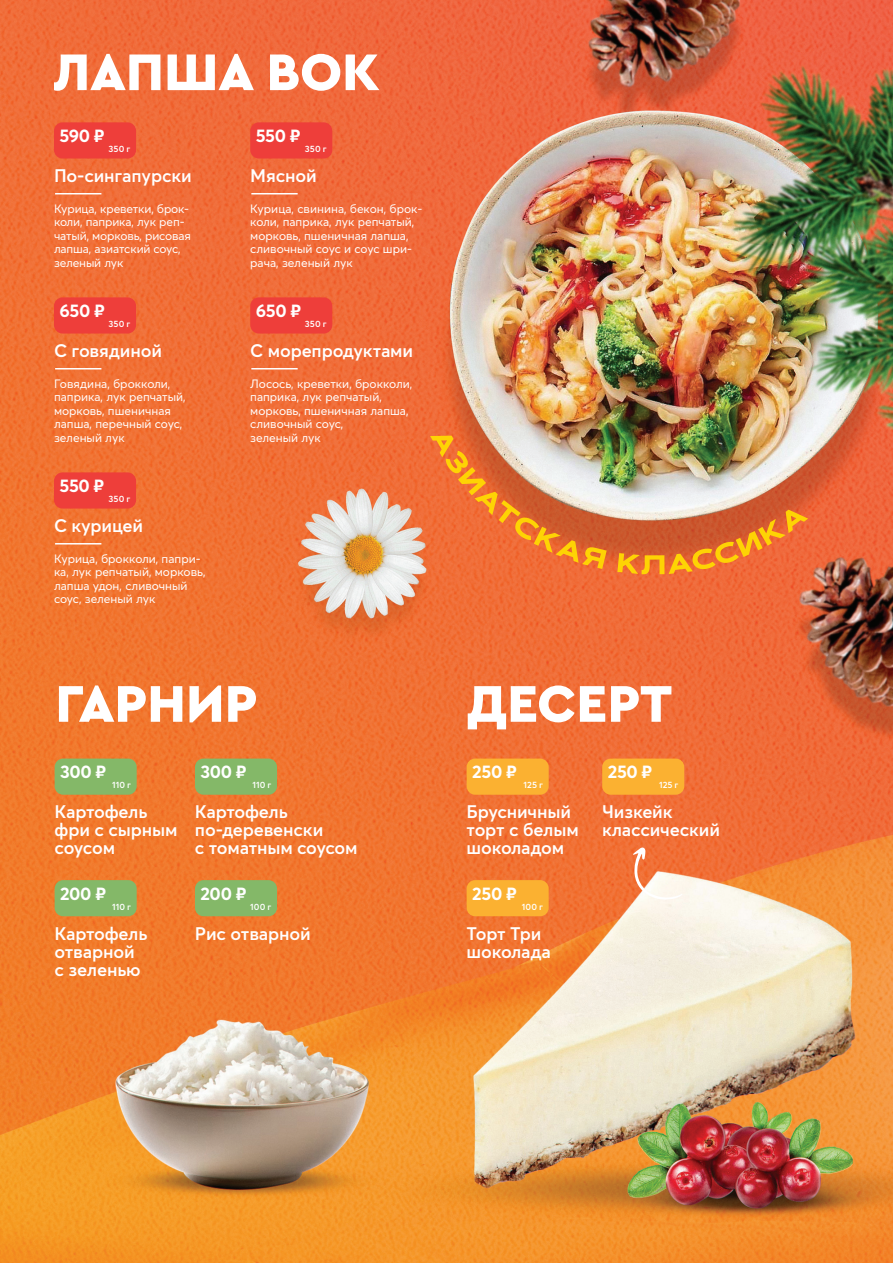
<style>
.page{position:relative;width:893px;height:1263px;background:#fff}
.page>*{position:absolute;margin:0;border:0;box-sizing:border-box;transform-origin:0 0}
.t1{font:900 54px "Cera Pro";color:#fff}
.t2{font:600 18px/18px "Averta CY";letter-spacing:-.01em;color:#fff}
.t3{font:700 18px "Averta CY";letter-spacing:-.02em;color:#fff}
.t4{font:12px/13.5px "Averta CY";color:#fff}
.t5{font:600 9px "Averta CY";letter-spacing:.005em;color:#fff}
</style>
<div class="page">
<img style="left:0;top:0;width:893px;height:1263px">
<hr style="left:251px;top:368px;width:47px;height:1px;background:#fff">
<div style="left:250px;top:297px;width:82px;height:36px;background:#ee3e3a;border-radius:9px"></div>
<hr style="left:251px;top:193px;width:47px;height:1px;background:#fff">
<div style="left:250px;top:122px;width:82px;height:37px;background:#ee3e3a;border-radius:9px"></div>
<hr style="left:55px;top:193px;width:46px;height:1px;background:#fff">
<div style="left:54px;top:122px;width:82px;height:37px;background:#ee3e3a;border-radius:9px"></div>
<hr style="left:55px;top:543px;width:46px;height:1px;background:#fff">
<div style="left:54px;top:472px;width:82px;height:36px;background:#ee3e3a;border-radius:9px"></div>
<hr style="left:55px;top:368px;width:46px;height:1px;background:#fff">
<div style="left:54px;top:297px;width:82px;height:36px;background:#ee3e3a;border-radius:9px"></div>
<div style="left:55px;top:880px;width:82px;height:36px;background:#84b868;border-radius:9px"></div>
<div style="left:55px;top:758px;width:82px;height:37px;background:#84b868;border-radius:9px"></div>
<div style="left:195px;top:758px;width:82px;height:37px;background:#84b868;border-radius:9px"></div>
<div style="left:195px;top:880px;width:82px;height:36px;background:#84b868;border-radius:9px"></div>
<div style="left:467px;top:758px;width:82px;height:37px;background:#fbb131;border-radius:9px"></div>
<div style="left:467px;top:880px;width:82px;height:36px;background:#fbb131;border-radius:9px"></div>
<div style="left:602px;top:758px;width:82px;height:37px;background:#fbb131;border-radius:9px"></div>
<svg style="left:633px;top:847px;width:50px;height:54px"></svg>
<img style="left:430px;top:436px;width:378px;height:139px">
<p class="t1" style="left:54px;top:36px;width:327px">ЛАПША ВОК</p>
<p class="t3" style="left:60px;top:123px;width:46px">590 ₽</p>
<p class="t5" style="left:109px;top:143px;width:23px">350 г</p>
<p class="t2" style="left:54px;top:166px;width:139px">По-сингапурски</p>
<p class="t4" style="left:54px;top:201px;width:138px">Курица, креветки, брок&shy;коли, паприка, лук реп&shy;чатый, морковь, рисовая лапша, азиатский соус, зеленый лук</p>
<p class="t3" style="left:60px;top:298px;width:47px">650 ₽</p>
<p class="t5" style="left:109px;top:318px;width:23px">350 г</p>
<p class="t2" style="left:54px;top:341px;width:110px">С говядиной</p>
<p class="t4" style="left:54px;top:376px;width:133px">Говядина, брокколи, паприка, лук репчатый, морковь, пшеничная лапша, перечный соус, зеленый лук</p>
<p class="t3" style="left:60px;top:473px;width:46px">550 ₽</p>
<p class="t5" style="left:109px;top:493px;width:23px">350 г</p>
<p class="t2" style="left:54px;top:516px;width:91px">С курицей</p>
<p class="t4" style="left:54px;top:551px;width:153px">Курица, брокколи, папри&shy;ка, лук репчатый, морковь, лапша удон, сливочный соус, зеленый лук</p>
<p class="t3" style="left:256px;top:123px;width:46px">550 ₽</p>
<p class="t5" style="left:305px;top:143px;width:23px">350 г</p>
<p class="t2" style="left:250px;top:166px;width:68px">Мясной</p>
<p class="t4" style="left:250px;top:201px;width:173px">Курица, свинина, бекон, брок&shy;коли, паприка, лук репчатый, морковь, пшеничная лапша, сливочный соус и соус шри&shy;рача, зеленый лук</p>
<p class="t3" style="left:256px;top:298px;width:47px">650 ₽</p>
<p class="t5" style="left:305px;top:318px;width:23px">350 г</p>
<p class="t2" style="left:250px;top:341px;width:164px">С морепродуктами</p>
<p class="t4" style="left:250px;top:376px;width:164px">Лосось, креветки, брокколи,</p>
<p class="t4" style="left:250px;top:390px;width:160px">паприка, лук репчатый, морковь, пшеничная лапша, сливочный соус,</p>
<p class="t4" style="left:250px;top:430px;width:72px">зеленый лук</p>
<p class="t1" style="left:55px;top:668px;width:204px">ГАРНИР</p>
<p class="t3" style="left:60px;top:759px;width:48px">300 ₽</p>
<p class="t3" style="left:200px;top:759px;width:48px">300 ₽</p>
<p class="t5" style="left:112px;top:779px;width:20px">110 г</p>
<p class="t5" style="left:252px;top:779px;width:20px">110 г</p>
<p class="t2" style="left:55px;top:802px;width:125px">Картофель фри с сырным соусом</p>
<p class="t2" style="left:195px;top:802px;width:94px">Картофель</p>
<p class="t2" style="left:195px;top:820px;width:130px">по-деревенски</p>
<p class="t2" style="left:195px;top:838px;width:164px">с томатным соусом</p>
<p class="t3" style="left:60px;top:880px;width:47px">200 ₽</p>
<p class="t3" style="left:200px;top:880px;width:47px">200 ₽</p>
<p class="t5" style="left:112px;top:900px;width:20px">110 г</p>
<p class="t5" style="left:250px;top:900px;width:23px">100 г</p>
<p class="t2" style="left:55px;top:924px;width:94px">Картофель отварной</p>
<p class="t2" style="left:55px;top:960px;width:88px">с зеленью</p>
<p class="t2" style="left:195px;top:924px;width:117px">Рис отварной</p>
<p class="t1" style="left:467px;top:668px;width:207px">ДЕСЕРТ</p>
<p class="t3" style="left:472px;top:759px;width:46px">250 ₽</p>
<p class="t5" style="left:523px;top:779px;width:21px">125 г</p>
<p class="t2" style="left:467px;top:802px;width:114px">Брусничный торт с белым шоколадом</p>
<p class="t3" style="left:472px;top:880px;width:46px">250 ₽</p>
<p class="t5" style="left:522px;top:900px;width:23px">100 г</p>
<p class="t2" style="left:467px;top:924px;width:86px">Торт Три шоколада</p>
<p class="t3" style="left:608px;top:759px;width:46px">250 ₽</p>
<p class="t5" style="left:659px;top:779px;width:21px">125 г</p>
<p class="t2" style="left:602px;top:802px;width:119px">Чизкейк классический</p>
</div>
